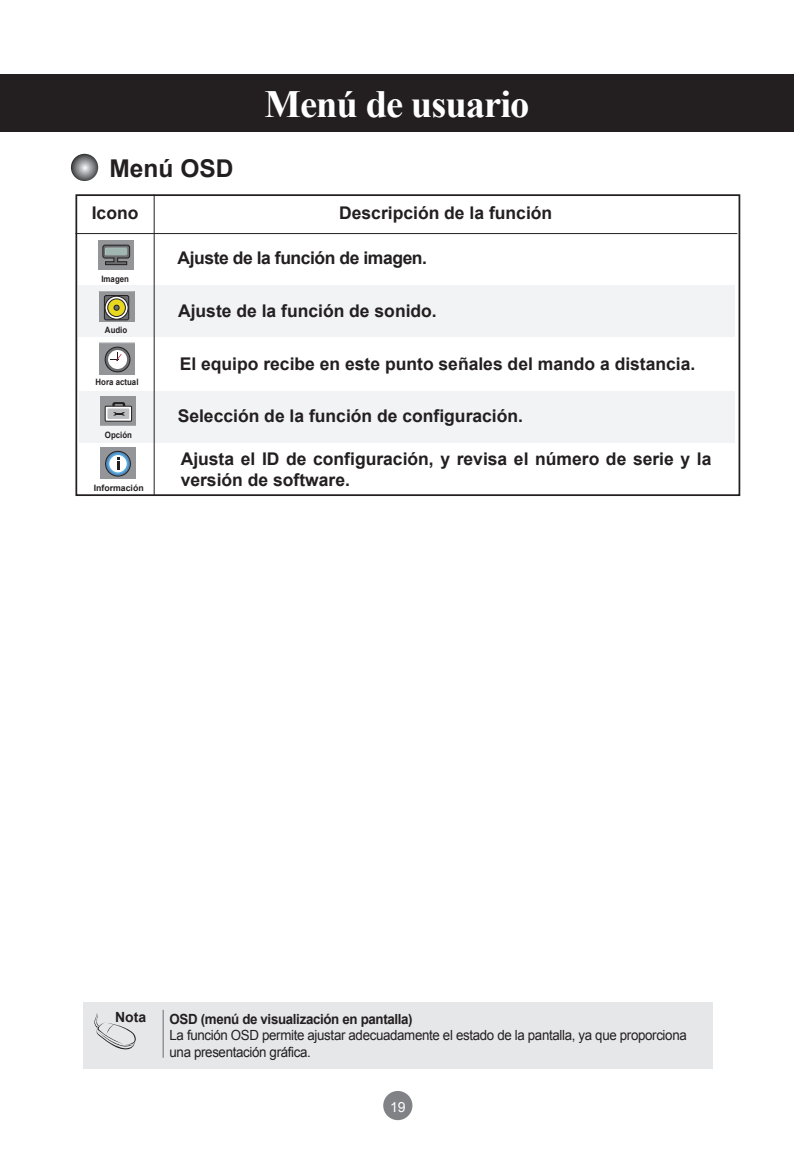
<style>
.page{position:relative;width:794px;height:1166px;background:#fff}
.page>*{position:absolute;margin:0;border:0;box-sizing:border-box;transform-origin:0 0}
.t1{font:700 38.5px "Times New Roman";letter-spacing:-.025em;color:#fff}
.t2{font:700 24.5px "Arial";color:#231f20}
.t3{font:700 17.5px/21px "Arial";color:#231f20}
.t4{font:700 17.5px "Arial";letter-spacing:-.025em;color:#231f20}
.t5{font:14px/16.8px "Arial";letter-spacing:-.025em;color:#231f20;scale:.95 1}
.t6{font:700 14px "Arial";letter-spacing:-.025em;color:#231f20;scale:.95 1}
.t7{font:700 14px "Arial";letter-spacing:-.025em;color:#231f20}
.t8{font:14px "Arial";color:#fff}
.t9{font:700 8.75px "Arial";color:#231f20;scale:.9 1}
.t10{font:700 8.75px "Arial";color:#231f20}
</style>
<div class="page">
<div style="left:383px;top:1091px;width:29px;height:29px;background:#808285;border-radius:50%"></div>
<div style="left:0;top:74px;width:794px;height:58px;background:#231f20"></div>
<div style="left:75px;top:194px;width:665px;height:302px;border:2px solid #231f20"></div>
<svg style="left:71px;top:154px;width:27px;height:27px"></svg>
<div style="left:79px;top:285px;width:656px;height:52px;background:#f2f3f4"></div>
<hr style="left:75px;top:233px;width:662px;height:1px;background:#231f20">
<div style="left:99px;top:240px;width:35px;height:30px;background:#939598"></div>
<svg style="left:102px;top:244px;width:28px;height:21px"></svg>
<div style="left:79px;top:391px;width:655px;height:51px;background:#f2f3f4"></div>
<div style="left:83px;top:1002px;width:629px;height:66px;background:#e6e7e9"></div>
<svg style="left:94px;top:1013px;width:42px;height:37px"></svg>
<hr style="left:163px;top:1010px;width:1px;height:48px;background:#6c6d70">
<hr style="left:154px;top:194px;width:1px;height:301px;background:#231f20">
<svg style="left:99px;top:291px;width:36px;height:31px"></svg>
<svg style="left:104px;top:295px;width:25px;height:25px"></svg>
<div style="left:104px;top:295px;width:25px;height:25px;border:1px solid #231f20;border-radius:2px"></div>
<svg style="left:105px;top:296px;width:23px;height:23px"></svg>
<div style="left:105px;top:296px;width:23px;height:23px;border:1px solid #231f20;border-radius:50%"></div>
<svg style="left:108px;top:299px;width:17px;height:17px"></svg>
<div style="left:108px;top:299px;width:18px;height:18px;border:1px solid #231f20;border-radius:50%"></div>
<svg style="left:114px;top:305px;width:5px;height:5px"></svg>
<hr style="left:98px;top:291px;width:36px;height:1px;background:#c2c3c6">
<hr style="left:98px;top:323px;width:36px;height:1px;background:#c2c3c6">
<hr style="left:98px;top:356px;width:36px;height:1px;background:#c2c3c6">
<hr style="left:98px;top:387px;width:36px;height:1px;background:#c2c3c6">
<div style="left:99px;top:343px;width:36px;height:31px;background:#939598"></div>
<svg style="left:105px;top:347px;width:25px;height:25px"></svg>
<div style="left:105px;top:347px;width:25px;height:25px;border:1px solid #231f20;border-radius:50%"></div>
<div style="left:108px;top:350px;width:19px;height:19px;background:#fff;border-radius:50%"></div>
<svg style="left:110px;top:352px;width:12px;height:9px"></svg>
<hr style="left:99px;top:343px;width:36px;height:1px;background:#c2c3c6">
<hr style="left:99px;top:375px;width:36px;height:1px;background:#c2c3c6">
<hr style="left:99px;top:406px;width:36px;height:1px;background:#c2c3c6">
<div style="left:100px;top:396px;width:36px;height:30px;background:#939598"></div>
<div style="left:105px;top:406px;width:27px;height:15px;border:1px solid #231f20"></div>
<div style="left:107px;top:408px;width:22px;height:11px;background:#bcbdc0"></div>
<svg style="left:112px;top:402px;width:13px;height:14px"></svg>
<hr style="left:100px;top:396px;width:36px;height:1px;background:#c2c3c6">
<hr style="left:100px;top:426px;width:36px;height:1px;background:#c2c3c6">
<div style="left:100px;top:447px;width:36px;height:32px;background:#939598"></div>
<svg style="left:106px;top:451px;width:24px;height:25px"></svg>
<div style="left:105px;top:451px;width:26px;height:25px;border:1px solid #231f20;border-radius:50%"></div>
<svg style="left:108px;top:454px;width:19px;height:19px"></svg>
<div style="left:108px;top:453px;width:20px;height:21px;border:2px solid #57a8dd;border-radius:50%"></div>
<svg style="left:117px;top:457px;width:2px;height:12px"></svg>
<h1 class="t1" style="left:265px;top:78px;width:266px">Menú de usuario</h1>
<h2 class="t2" style="left:110px;top:152px;width:125px">Menú OSD</h2>
<p class="t3" style="left:92px;top:203px;width:48px">Icono</p>
<p class="t3" style="left:339px;top:203px;width:214px">Descripción de la función</p>
<p class="t9" style="left:101px;top:273px;width:32px">Imagen</p>
<p class="t9" style="left:105px;top:325px;width:26px">Audio</p>
<p class="t9" style="left:96px;top:376px;width:49px">Hora actual</p>
<p class="t9" style="left:105px;top:429px;width:32px">Opción</p>
<p class="t10" style="left:94px;top:482px;width:52px">Información</p>
<p class="t4" style="left:177px;top:246px;width:251px">Ajuste de la función de imagen.</p>
<p class="t3" style="left:178px;top:301px;width:260px">Ajuste de la función de sonido.</p>
<p class="t3" style="left:180px;top:354px;width:517px">El equipo recibe en este punto señales del mando a distancia.</p>
<p class="t3" style="left:178px;top:406px;width:347px">Selección de la función de configuración.</p>
<p class="t3" style="left:181px;top:449px;width:532px">Ajusta el ID de configuración, y revisa el número de serie y la versión de software.</p>
<p class="t7" style="left:115px;top:1008px;width:33px">Nota</p>
<p class="t6" style="left:169px;top:1009px;width:257px">OSD (menú de visualización en pantalla)</p>
<p class="t5" style="left:169px;top:1027px;width:546px">La función OSD permite ajustar adecuadamente el estado de la pantalla, ya que proporciona una presentación gráfica.</p>
<p class="t8" style="left:390px;top:1098px;width:17px">19</p>
</div>
